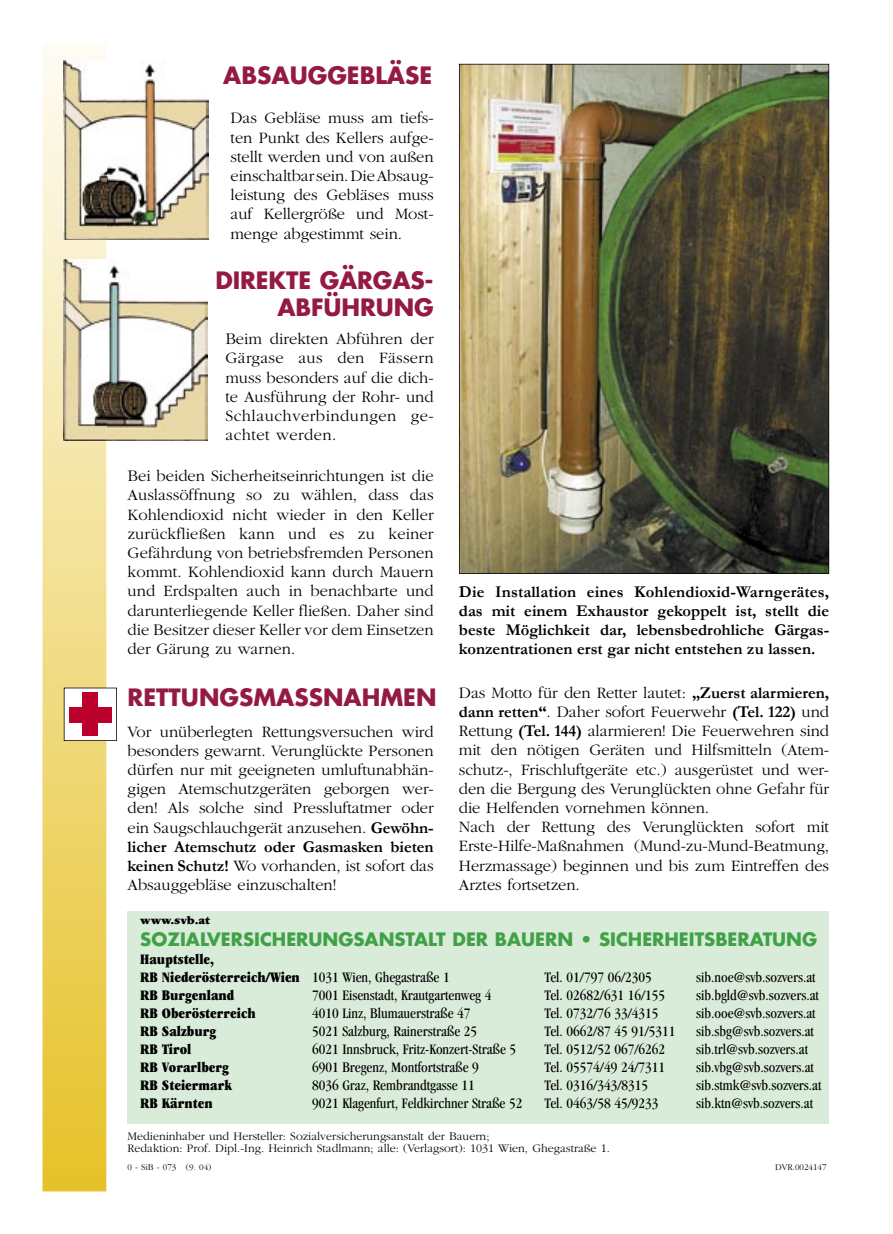
<style>
.page{position:relative;width:893px;height:1234px;background:#fff}
.page>*{position:absolute;margin:0;border:0;box-sizing:border-box;transform-origin:0 0}
.t1{font:700 23.25px/27.9px "Futura";color:#941a44;text-align:right}
.t2{font:700 18px "Futura";color:#40a146}
.t3{font:300 16.5px/19.2px "Garamond";letter-spacing:-.005em;color:#000;text-align:justify}
.t4{font:700 16.5px/19.2px "Garamond";color:#000;text-align:justify}
.t5{font:condensed 15px "Garamond";color:#000}
.t6{font:ultra-condensed 15px/18px "Garamond";color:#000}
.t7{font:300 12px/12px "Garamond";color:#000}
.t8{font:900 12px "Garamond";color:#000}
.t9{font:300 9px "Garamond";color:#000}
.s1{font-weight:700}
.s2{font-stretch:condensed}
</style>
<div class="page">
<svg style="left:43px;top:43px;width:63px;height:1148px;background:#efd97c"></svg>
<div style="left:128px;top:910px;width:701px;height:213px;background:#d9ecda"></div>
<img style="left:459px;top:64px;width:370px;height:509px">
<img style="left:106px;top:265px;width:101px;height:175px">
<img style="left:64px;top:259px;width:42px;height:181px">
<svg style="left:64px;top:687px;width:53px;height:53px"></svg>
<div style="left:69px;top:707px;width:43px;height:15px;background:#bd002b"></div>
<div style="left:83px;top:692px;width:15px;height:43px;background:#bd002b"></div>
<img style="left:106px;top:62px;width:102px;height:178px">
<img style="left:64px;top:61px;width:42px;height:179px">
<h1 class="t1" style="left:223px;top:61px;width:210px">ABSAUGGEBLÄSE</h1>
<p class="t3" style="left:231px;top:109px;width:205px">Das Gebläse muss am tiefs&shy;ten Punkt des Kellers aufge&shy;stellt wer den und von außen einschaltbar sein. Die Ab saug&shy;leistung des Ge bläses muss auf Kel ler größe und Most&shy;men ge abgestimmt sein.</p>
<h1 class="t1" style="left:215px;top:265px;width:220px">DIREKTE GÄRGAS -<br>ABFÜHRUNG</h1>
<p class="t3" style="left:225px;top:329px;width:210px">Beim direkten Abführen der Gärgase aus den Fässern muss besonders auf die dich&shy;te Ausführung der Rohr- und Schlauch verbindungen ge&shy;ach tet werden.</p>
<p class="t3" style="left:128px;top:466px;width:308px">Bei beiden Sicherheitseinrichtungen ist die Auslassöffnung so zu wählen, dass das Kohlendioxid nicht wieder in den Keller zurückfließen kann und es zu keiner Gefährdung von betriebsfremden Personen kommt. Kohlendioxid kann durch Mauern und Erdspalten auch in benachbarte und darunterliegende Keller fließen. Daher sind die Besitzer dieser Keller vor dem Einsetzen der Gärung zu warnen.</p>
<h1 class="t1" style="left:128px;top:682px;width:310px">RETTUNGSMASSNAHMEN</h1>
<p class="t3" style="left:128px;top:721px;width:308px">Vor unüberlegten Rettungs versuchen wird besonders gewarnt. Verunglückte Personen dürfen nur mit geeigneten umluftunabhän&shy;gigen Atemschutzgeräten geborgen wer&shy;den! Als solche sind Pressluftatmer oder ein Saug schlauchgerät anzusehen. <span class="s1">Gewöhn - licher Atemschutz oder Gasmasken bieten keinen Schutz!</span> Wo vorhanden, ist sofort das Absauggebläse einzuschalten!</p>
<p class="t4" style="left:459px;top:581px;width:372px">Die Installation eines Kohlendioxid-Warngerätes, das mit einem Exhaustor gekoppelt ist, stellt die beste Möglichkeit dar, lebensbedrohliche Gärgas&shy;konzentrationen erst gar nicht entstehen zu lassen.</p>
<p class="t3" style="left:459px;top:683px;width:372px;text-align:left">Das Motto für den Retter lautet: <span class="s1">„Zuerst alar mieren, dann retten“</span>. Daher sofort Feuer wehr <span class="s1">(Tel. 122)</span> und Rettung <span class="s1">(Tel. 144)</span> alarmieren! Die Feuerwehren sind mit den nötigen Geräten und Hilfsmitteln (Atem&shy;schutz-, Frisch luft geräte etc.) ausgerüstet und wer&shy;den die Bergung des Ver unglückten ohne Gefahr für die Helfenden vornehmen können.<br>Nach der Rettung des Verunglückten sofort mit Ers te-Hilfe-Maßnahmen (Mund-zu-Mund-Beatmung, Herz massage) beginnen und bis zum Eintreffen des Arztes fortsetzen.</p>
<p class="t8" style="left:140px;top:913px;width:71px">www.svb.at</p>
<p class="t2" style="left:140px;top:926px;width:678px">SOZIALVERSICHERUNGSANSTALT DER BAUERN • SICHERHEITSBERATUNG</p>
<p class="t6" style="left:140px;top:949px;width:311px">Hauptstelle,<br>RB Niederösterreich/Wien <span class="s2">1031 Wien, Ghegastraße 1</span></p>
<p class="t5" style="left:545px;top:968px;width:109px">Tel. 01/797 06/2305</p>
<p class="t5" style="left:696px;top:968px;width:121px">sib.noe@svb.sozvers.at</p>
<p class="t6" style="left:140px;top:985px;width:96px">RB Burgenland</p>
<p class="t5" style="left:312px;top:986px;width:181px">7001 Eisenstadt, Krautgartenweg 4</p>
<p class="t5" style="left:545px;top:986px;width:122px">Tel. 02682/631 16/155</p>
<p class="t5" style="left:696px;top:986px;width:124px">sib.bgld@svb.sozvers.at</p>
<p class="t6" style="left:140px;top:1003px;width:117px">RB Oberösterreich</p>
<p class="t5" style="left:312px;top:1004px;width:160px">4010 Linz, Blumauerstraße 47</p>
<p class="t5" style="left:545px;top:1004px;width:115px">Tel. 0732/76 33/4315</p>
<p class="t5" style="left:696px;top:1004px;width:121px">sib.ooe@svb.sozvers.at</p>
<p class="t6" style="left:140px;top:1021px;width:77px">RB Salzburg</p>
<p class="t5" style="left:312px;top:1022px;width:167px">5021 Salzburg, Rainerstraße 25</p>
<p class="t5" style="left:545px;top:1022px;width:132px">Tel. 0662/87 45 91/5311</p>
<p class="t5" style="left:696px;top:1022px;width:119px">sib.sbg@svb.sozvers.at</p>
<p class="t6" style="left:140px;top:1039px;width:53px">RB Tirol</p>
<p class="t5" style="left:312px;top:1040px;width:206px">6021 Innsbruck, Fritz-Konzert-Straße 5</p>
<p class="t5" style="left:545px;top:1040px;width:122px">Tel. 0512/52 067/6262</p>
<p class="t5" style="left:696px;top:1040px;width:113px">sib.trl@svb.sozvers.at</p>
<p class="t6" style="left:140px;top:1057px;width:90px">RB Vorarlberg</p>
<p class="t5" style="left:312px;top:1058px;width:168px">6901 Bregenz, Montfortstraße 9</p>
<p class="t5" style="left:545px;top:1058px;width:122px">Tel. 05574/49 24/7311</p>
<p class="t5" style="left:696px;top:1058px;width:119px">sib.vbg@svb.sozvers.at</p>
<p class="t6" style="left:140px;top:1075px;width:93px">RB Steiermark</p>
<p class="t5" style="left:312px;top:1076px;width:164px">8036 Graz, Rembrandtgasse 11</p>
<p class="t5" style="left:545px;top:1076px;width:105px">Tel. 0316/343/8315</p>
<p class="t5" style="left:696px;top:1076px;width:127px">sib.stmk@svb.sozvers.at</p>
<p class="t6" style="left:140px;top:1093px;width:74px">RB Kärnten</p>
<p class="t5" style="left:312px;top:1094px;width:212px">9021 Klagenfurt, Feldkirchner Straße 52</p>
<p class="t5" style="left:545px;top:1094px;width:115px">Tel. 0463/58 45/9233</p>
<p class="t5" style="left:696px;top:1094px;width:118px">sib.ktn@svb.sozvers.at</p>
<p class="t7" style="left:128px;top:1129px;width:484px">Medieninhaber und Hersteller: Sozialversicherungsanstalt der Bauern;<br>Redaktion: Prof. Dipl.-Ing. Heinrich Stadlmann; alle: (Verlagsort): 1031 Wien, Ghegastraße 1.</p>
<p class="t9" style="left:128px;top:1161px;width:85px">0 - SiB - 073 (9. 04)</p>
<p class="t9" style="left:775px;top:1161px;width:53px">DVR.0024147</p>
</div>
